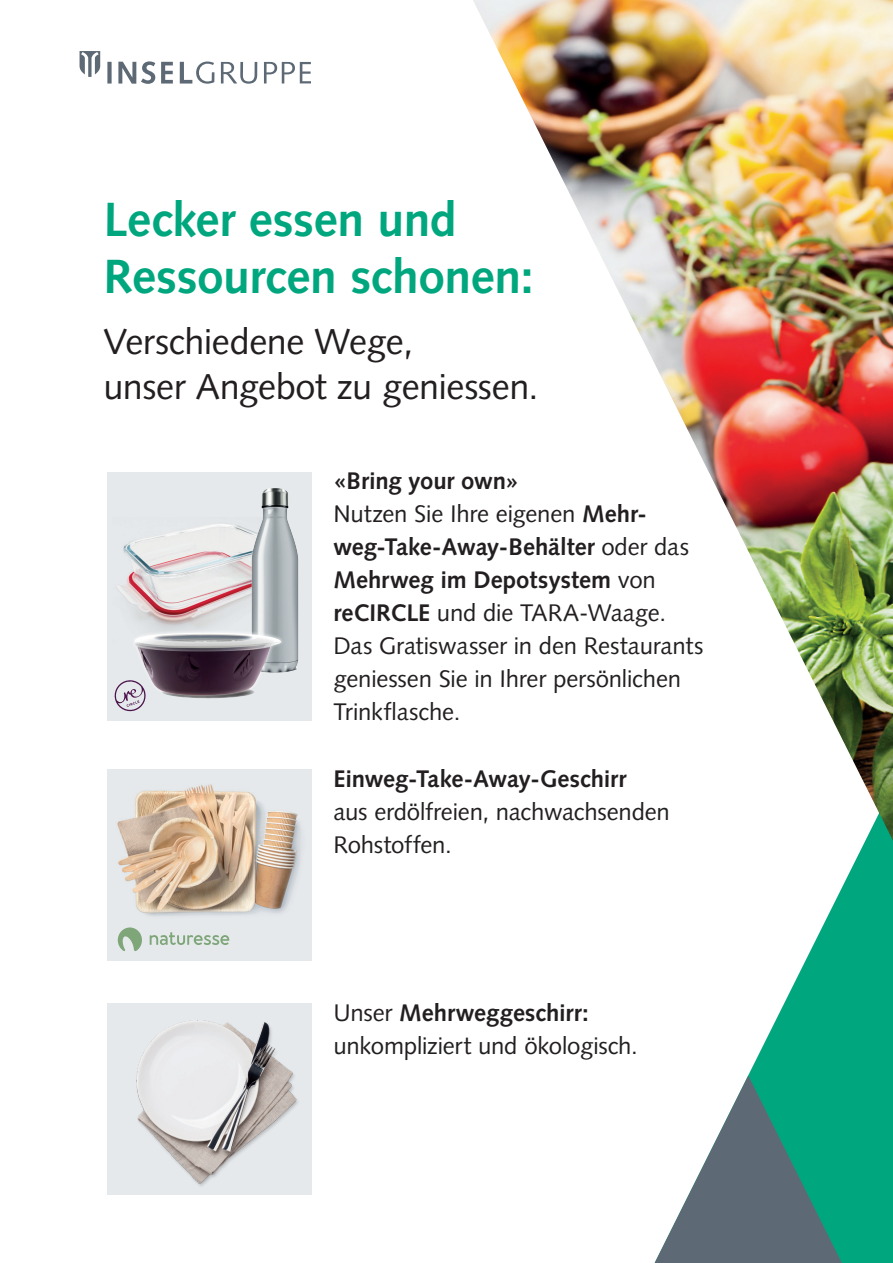
<style>
.page{position:relative;width:893px;height:1263px;background:#fff}
.page>*{position:absolute;margin:0;border:0;box-sizing:border-box;transform-origin:0 0}
.t1{font:700 48px/57px "Syntax LT Pro";letter-spacing:-.01em;color:#00a77e}
.t2{font:36px/45px "Syntax LT Pro";letter-spacing:-.01em;color:#231f20}
.t3{font:24px/33px "Syntax LT Pro";letter-spacing:-.01em;color:#231f20}
.t4{font:700 24px "Syntax LT Pro";letter-spacing:-.01em;color:#231f20}
.s1{font-weight:700}
</style>
<div class="page">
<svg style="left:748px;top:841px;width:145px;height:422px;fill:#00a77e"></svg>
<img style="left:473px;top:0;width:420px;height:841px">
<svg style="left:655px;top:1075px;width:187px;height:188px"></svg>
<svg style="left:80px;top:51px;width:20px;height:26px"></svg>
<div style="left:107px;top:62px;width:5px;height:22px;background:#5d6a75"></div>
<svg style="left:118px;top:61px;width:37px;height:23px"></svg>
<svg style="left:161px;top:62px;width:12px;height:22px"></svg>
<svg style="left:180px;top:61px;width:131px;height:23px"></svg>
<svg style="left:107px;top:472px;width:204px;height:248px;background:#dcdfe2"></svg>
<img style="left:107px;top:1003px;width:204px;height:192px">
<div style="left:107px;top:770px;width:204px;height:191px;background:#e6e9ec"></div>
<img style="left:117px;top:784px;width:184px;height:132px">
<img style="left:116px;top:523px;width:161px;height:98px">
<img style="left:118px;top:785px;width:93px;height:80px">
<svg style="left:150px;top:932px;width:79px;height:13px"></svg>
<svg style="left:118px;top:927px;width:24px;height:24px"></svg>
<img style="left:252px;top:488px;width:21px;height:141px">
<div style="left:131px;top:629px;width:154px;height:70px;background:#fff;opacity:.75"></div>
<img style="left:135px;top:633px;width:147px;height:63px">
<svg style="left:114px;top:679px;width:33px;height:33px"></svg>
<h1 class="t1" style="left:103px;top:191px;width:432px">Lecker essen und<br>Ressourcen schonen:</h1>
<h2 class="t2" style="left:103px;top:320px;width:437px">Verschiedene Wege,<br>unser Angebot zu geniessen.</h2>
<p class="t3" style="left:333px;top:464px;width:371px"><span class="s1">«Bring your own»<br></span>Nutzen Sie Ihre eigenen <span class="s1">Mehr&shy;weg-Take-Away-Behälter</span> oder das<br><span class="s1">Mehrweg im Depotsystem</span> von <span class="s1">reCIRCLE</span> und die TARA-Waage.<br>Das Gratiswasser in den Restaurants geniessen Sie in Ihrer persönlichen<br>Trinkflasche.</p>
<p class="t4" style="left:333px;top:764px;width:294px">Einweg-Take-Away-Geschirr</p>
<p class="t3" style="left:333px;top:795px;width:338px">aus erdölfreien, nachwachsenden<br>Rohstoffen.</p>
<p class="t3" style="left:333px;top:996px;width:306px">Unser <span class="s1">Mehrweggeschirr: </span>unkompliziert und ökologisch.</p>
</div>
